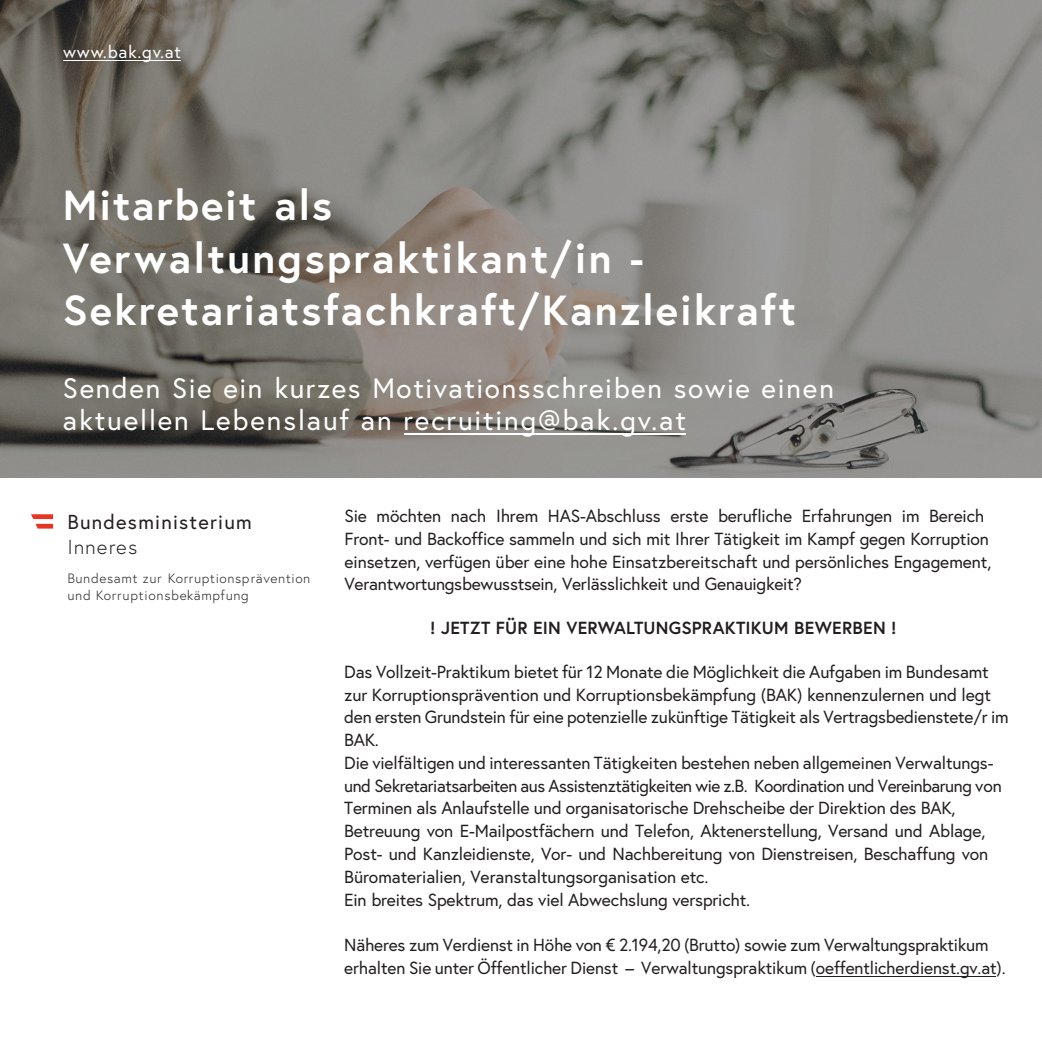
<style>
.page{position:relative;width:1042px;height:1042px;background:#fff}
.page>*{position:absolute;margin:0;border:0;box-sizing:border-box;transform-origin:0 0}
.p_Rechtshinweis{font:700 42px/52.5px "Europa Austria";letter-spacing:.045em;color:#fff}
.p_Rechtshinweis-2{font:28px/31.5px "Europa Austria";letter-spacing:.055em;color:#fff}
.t1{font:20.12px/25.2px "Europa Austria";letter-spacing:.06em;color:#231f20}
.t2{font:17.5px/22.8px "Europa Austria";letter-spacing:-.01em;color:#231f20}
.p_Link_A5{font:700 17.5px "Europa Austria";letter-spacing:.015em;color:#231f20}
.p_Rechtshinweis-3{font:17.5px "Europa Austria";letter-spacing:.04em;color:#fff}
.t3{font:300 13.47px/16.8px "Europa Austria";letter-spacing:.04em;color:#231f20}
.s1{font-weight:300}
</style>
<div class="page">
<svg style="left:0;top:0;width:1042px;height:478px;background:#817e79"></svg>
<svg style="left:31px;top:514px;width:22px;height:14px"></svg>
<hr style="left:63px;top:60px;width:118px;height:1px;background:#fff">
<hr style="left:816px;top:975px;width:180px;height:1px;background:#231f20">
<hr style="left:404px;top:433px;width:281px;height:2px;background:#fff">
<p class="p_Rechtshinweis-3" style="left:63px;top:41px;width:119px">www.bak.gv.at</p>
<p class="p_Rechtshinweis" style="left:63px;top:178px;width:734px">Mitarbeit als<br>Verwaltungspraktikant/in -<br>Sekretariatsfachkraft/Kanzleikraft</p>
<p class="p_Rechtshinweis-2" style="left:63px;top:372px;width:772px">Senden Sie ein kurzes Motivationsschreiben sowie einen aktuellen Lebenslauf an recruiting@bak.gv.at</p>
<p class="t1" style="left:67px;top:508px;width:186px">Bundesministerium<br><span class="s1">Inneres</span></p>
<p class="t3" style="left:67px;top:570px;width:244px">Bundesamt zur Korruptionsprävention und Korruptionsbekämpfung</p>
<p class="t2" style="left:344px;top:504px;width:648px">Sie möchten nach Ihrem HAS-Abschluss erste berufliche Erfahrungen im Bereich Front- und Backoffice sammeln und sich mit Ihrer Tätigkeit im Kampf gegen Korruption einsetzen, verfügen über eine hohe Einsatzbereitschaft und persönliches Engagement, Verantwortungsbewusstsein, Verlässlichkeit und Genauigkeit?</p>
<p class="p_Link_A5" style="left:430px;top:616px;width:468px">! JETZT FÜR EIN VERWALTUNGSPRAKTIKUM BEWERBEN !</p>
<p class="t2" style="left:344px;top:660px;width:666px">Das Vollzeit-Praktikum bietet für 12 Monate die Möglichkeit die Aufgaben im Bundesamt zur Korruptionsprävention und Korruptionsbekämpfung (BAK) kennenzulernen und legt den ersten Grundstein für eine potenzielle zukünftige Tätigkeit als Vertragsbedienstete/r im BAK.<br>Die vielfältigen und interessanten Tätigkeiten bestehen neben allgemeinen Verwaltungs&shy;und Sekretariatsarbeiten aus Assistenztätigkeiten wie z.B. Koordination und Vereinbarung von Terminen als Anlaufstelle und organisatorische Drehscheibe der Direktion des BAK, Betreuung von E-Mailpostfächern und Telefon, Aktenerstellung, Versand und Ablage, Post- und Kanzleidienste, Vor- und Nachbereitung von Dienstreisen, Beschaffung von Büromaterialien, Veranstaltungsorganisation etc.<br>Ein breites Spektrum, das viel Abwechslung verspricht.</p>
<p class="t2" style="left:344px;top:933px;width:663px">Näheres zum Verdienst in Höhe von € 2.194,20 (Brutto) sowie zum Verwaltungspraktikum erhalten Sie unter Öffentlicher Dienst – Verwaltungspraktikum (oeffentlicherdienst.gv.at).</p>
</div>
